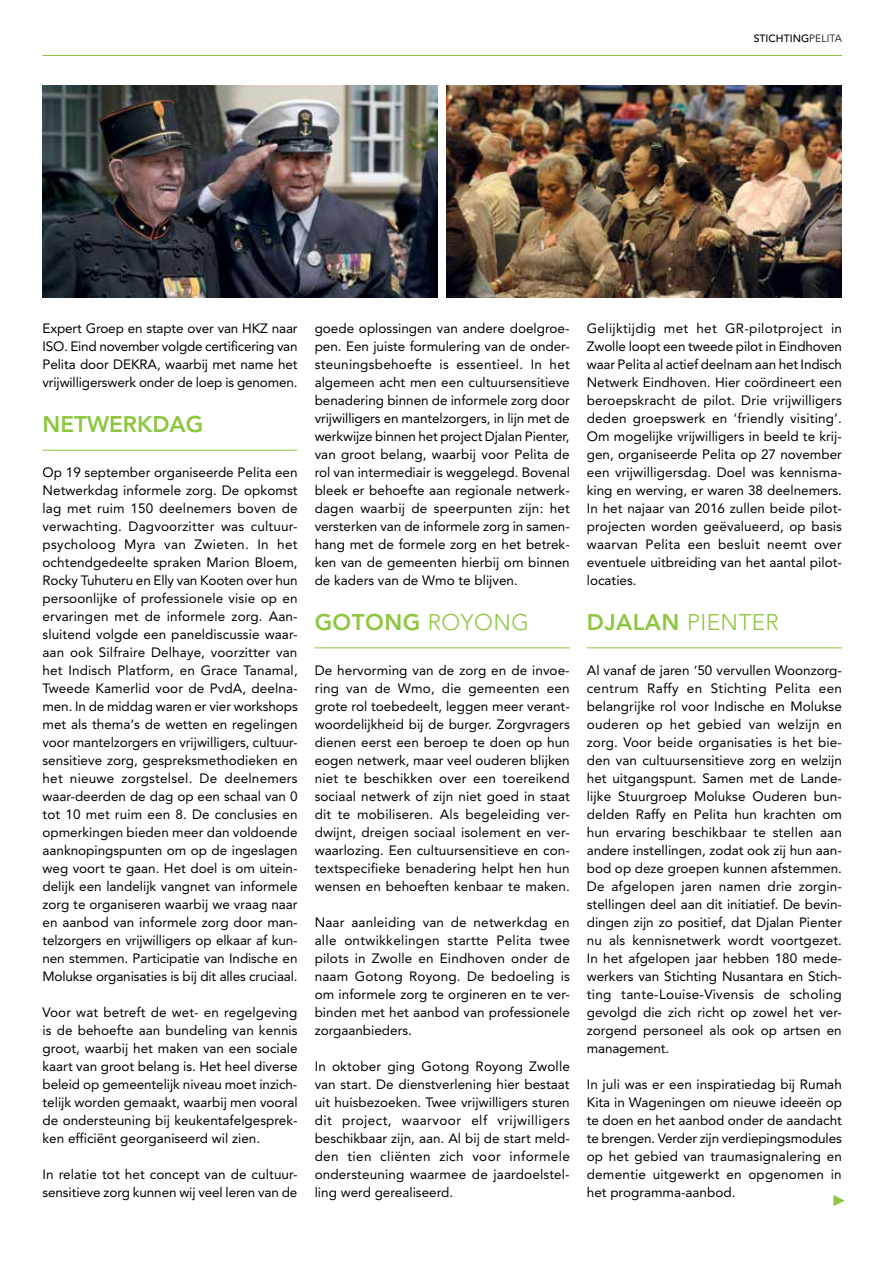
<style>
.page{position:relative;width:893px;height:1263px;background:#fff}
.page>*{position:absolute;margin:0;border:0;box-sizing:border-box;transform-origin:0 0}
.t1{font:800 22.5px "Avenir";color:#8dc63f}
.t2{font:300 22.5px "Avenir";letter-spacing:.02em;color:#8dc63f}
.t3{font:13.5px/18px "Avenir";color:#000;text-align:justify}
.t4{font:500 10.5px "Avenir";color:#000}
.s1{font-weight:300}
.s2{font-weight:800}
</style>
<div class="page">
<hr style="left:43px;top:55px;width:799px;height:1px;background:#8dc63f">
<img style="left:446px;top:85px;width:396px;height:213px">
<hr style="left:587px;top:648px;width:255px;height:1px;background:#8dc63f">
<hr style="left:315px;top:648px;width:255px;height:1px;background:#8dc63f">
<svg style="left:833px;top:1195px;width:12px;height:11px"></svg>
<img style="left:43px;top:85px;width:395px;height:213px">
<hr style="left:43px;top:450px;width:255px;height:1px;background:#8dc63f">
<p class="t4" style="left:754px;top:32px;width:90px">STICHTING<span class="s1">PELITA</span></p>
<p class="t3" style="left:43px;top:319px;width:257px">Expert Groep en stapte over van HKZ naar ISO. Eind november volgde certificering van Pelita door DEKRA, waarbij met name het vrijwilligerswerk onder de loep is genomen.</p>
<h1 class="t1" style="left:43px;top:411px;width:162px">NETWERKDAG</h1>
<p class="t3" style="left:43px;top:463px;width:257px">Op 19 september organiseerde Pelita een Netwerkdag informele zorg. De opkomst lag met ruim 150 deelnemers boven de verwachting. Dagvoorzitter was cultuur&shy;psycholoog Myra van Zwieten. In het ochtendgedeelte spraken Marion Bloem, Rocky Tuhuteru en Elly van Kooten over hun persoonlijke of professionele visie op en ervaringen met de informele zorg. Aan&shy;sluitend volgde een paneldiscussie waar&shy;aan ook Silfraire Delhaye, voorzitter van het Indisch Platform, en Grace Tanamal, Tweede Kamerlid voor de PvdA, deelna&shy;men. In de middag waren er vier workshops met als thema‘s de wetten en regelingen voor mantelzorgers en vrijwilligers, cultuur&shy;sensitieve zorg, gespreksmethodieken en het nieuwe zorgstelsel. De deelnemers waar-deerden de dag op een schaal van 0 tot 10 met ruim een 8. De conclusies en opmerkingen bieden meer dan voldoende aanknopingspunten om op de ingeslagen weg voort te gaan. Het doel is om uitein&shy;delijk een landelijk vangnet van informele zorg te organiseren waarbij we vraag naar en aanbod van informele zorg door man&shy;telzorgers en vrijwilligers op elkaar af kun&shy;nen stemmen. Participatie van Indische en Molukse organisaties is bij dit alles cruciaal.</p>
<p class="t3" style="left:43px;top:1003px;width:257px">Voor wat betreft de wet- en regelgeving is de behoefte aan bundeling van kennis groot, waarbij het maken van een sociale kaart van groot belang is. Het heel diverse beleid op gemeentelijk niveau moet inzich&shy;telijk worden gemaakt, waarbij men vooral de ondersteuning bij keukentafelgesprek&shy;ken efficiënt georganiseerd wil zien.</p>
<p class="t3" style="left:43px;top:1165px;width:257px">In relatie tot het concept van de cultuur&shy;sensitieve zorg kunnen wij veel leren van de</p>
<p class="t3" style="left:315px;top:319px;width:257px">goede oplossingen van andere doelgroe&shy;pen. Een juiste formulering van de onder&shy;steuningsbehoefte is essentieel. In het algemeen acht men een cultuursensitieve benadering binnen de informele zorg door vrijwilligers en mantelzorgers, in lijn met de werkwijze binnen het project Djalan Pienter, van groot belang, waarbij voor Pelita de rol van intermediair is weggelegd. Bovenal bleek er behoefte aan regionale netwerk&shy;dagen waarbij de speerpunten zijn: het versterken van de informele zorg in samen&shy;hang met de formele zorg en het betrek&shy;ken van de gemeenten hierbij om binnen de kaders van de Wmo te blijven.</p>
<p class="t3" style="left:587px;top:319px;width:257px">Gelijktijdig met het GR-pilotproject in Zwolle loopt een tweede pilot in Eindhoven waar Pelita al actief deelnam aan het Indisch Netwerk Eindhoven. Hier coördineert een beroepskracht de pilot. Drie vrijwilligers deden groepswerk en ‘friendly visiting’.<br>Om mogelijke vrijwilligers in beeld te krij&shy;gen, organiseerde Pelita op 27 november een vrijwilligersdag. Doel was kennisma&shy;king en werving, er waren 38 deelnemers.<br>In het najaar van 2016 zullen beide pilot&shy;projecten worden geëvalueerd, op basis waarvan Pelita een besluit neemt over eventuele uitbreiding van het aantal pilot&shy;locaties.</p>
<h1 class="t1" style="left:315px;top:609px;width:216px">GOTONG <span class="s1">ROYONG</span></h1>
<h1 class="t2" style="left:587px;top:609px;width:194px"><span class="s2">DJALAN</span> PIENTER</h1>
<p class="t3" style="left:315px;top:661px;width:257px">De hervorming van de zorg en de invoe&shy;ring van de Wmo, die gemeenten een grote rol toebedeelt, leggen meer verant&shy;woordelijkheid bij de burger. Zorgvragers dienen eerst een beroep te doen op hun eogen netwerk, maar veel ouderen blijken niet te beschikken over een toereikend sociaal netwerk of zijn niet goed in staat dit te mobiliseren. Als begeleiding ver&shy;dwijnt, dreigen sociaal isolement en ver&shy;waarlozing. Een cultuursensitieve en con&shy;textspecifieke benadering helpt hen hun wensen en behoeften kenbaar te maken.</p>
<p class="t3" style="left:315px;top:913px;width:257px">Naar aanleiding van de netwerkdag en alle ontwikkelingen startte Pelita twee pilots in Zwolle en Eindhoven onder de naam Gotong Royong. De bedoeling is om informele zorg te orgineren en te ver&shy;binden met het aanbod van professionele zorgaanbieders.</p>
<p class="t3" style="left:315px;top:1057px;width:257px">In oktober ging Gotong Royong Zwolle van start. De dienstverlening hier bestaat uit huisbezoeken. Twee vrijwilligers sturen dit project, waarvoor elf vrijwilligers beschikbaar zijn, aan. Al bij de start meld&shy;den tien cliënten zich voor informele ondersteuning waarmee de jaardoelstel&shy;ling werd gerealiseerd.</p>
<p class="t3" style="left:587px;top:661px;width:257px">Al vanaf de jaren ‘50 vervullen Woonzorg&shy;centrum Raffy en Stichting Pelita een belangrijke rol voor Indische en Molukse ouderen op het gebied van welzijn en zorg. Voor beide organisaties is het bie&shy;den van cultuursensitieve zorg en welzijn het uitgangspunt. Samen met de Lande&shy;lijke Stuurgroep Molukse Ouderen bun&shy;delden Raffy en Pelita hun krachten om hun ervaring beschikbaar te stellen aan andere instellingen, zodat ook zij hun aan&shy;bod op deze groepen kunnen afstemmen.<br>De afgelopen jaren namen drie zorgin&shy;stellingen deel aan dit initiatief. De bevin&shy;dingen zijn zo positief, dat Djalan Pienter nu als kennisnetwerk wordt voortgezet.<br>In het afgelopen jaar hebben 180 mede&shy;werkers van Stichting Nusantara en Stich&shy;ting tante-Louise-Vivensis de scholing gevolgd die zich richt op zowel het ver&shy;zorgend personeel als ook op artsen en management.</p>
<p class="t3" style="left:587px;top:1075px;width:257px">In juli was er een inspiratiedag bij Rumah Kita in Wageningen om nieuwe ideeën op te doen en het aanbod onder de aandacht te brengen. Verder zijn verdiepingsmodules op het gebied van traumasignalering en dementie uitgewerkt en opgenomen in het programma-aanbod.</p>
</div>
